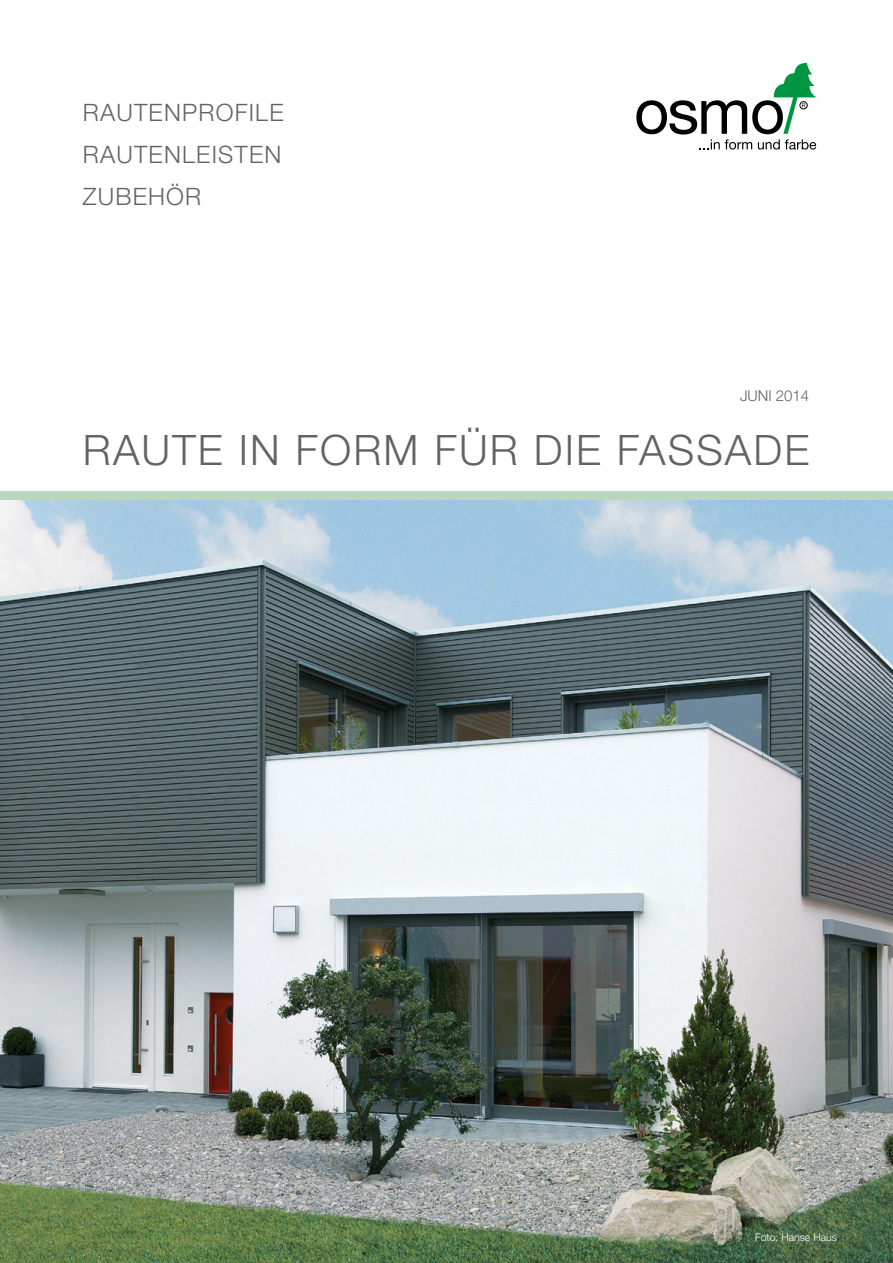
<style>
.page{position:relative;width:893px;height:1263px;background:#fff}
.page>*{position:absolute;margin:0;border:0;box-sizing:border-box;transform-origin:0 0}
.t1{font:300 42px "Helvetica Neue";letter-spacing:.05em;color:#646363}
.t2{font:300 24px/42px "Helvetica Neue";letter-spacing:.05em;color:#646363;text-align:justify}
.t3{font:300 15px "Helvetica Neue";color:#646363}
.t4{font:300 10.5px "Helvetica Neue";color:#fff}
</style>
<div class="page">
<svg style="left:636px;top:63px;width:181px;height:87px"></svg>
<div style="left:0;top:491px;width:893px;height:10px;background:#bad7bd"></div>
<img style="left:0;top:501px;width:893px;height:762px">
<p class="t2" style="left:83px;top:91px;width:202px">RAUTENPROFILE RAUTENLEISTEN ZUBEHÖR</p>
<p class="t3" style="left:740px;top:386px;width:71px">JUNI 2014</p>
<h1 class="t1" style="left:83px;top:424px;width:728px">RAUTE IN FORM FÜR DIE FASSADE</h1>
<p class="t4" style="left:755px;top:1231px;width:83px">Foto: Hanse Haus</p>
</div>
